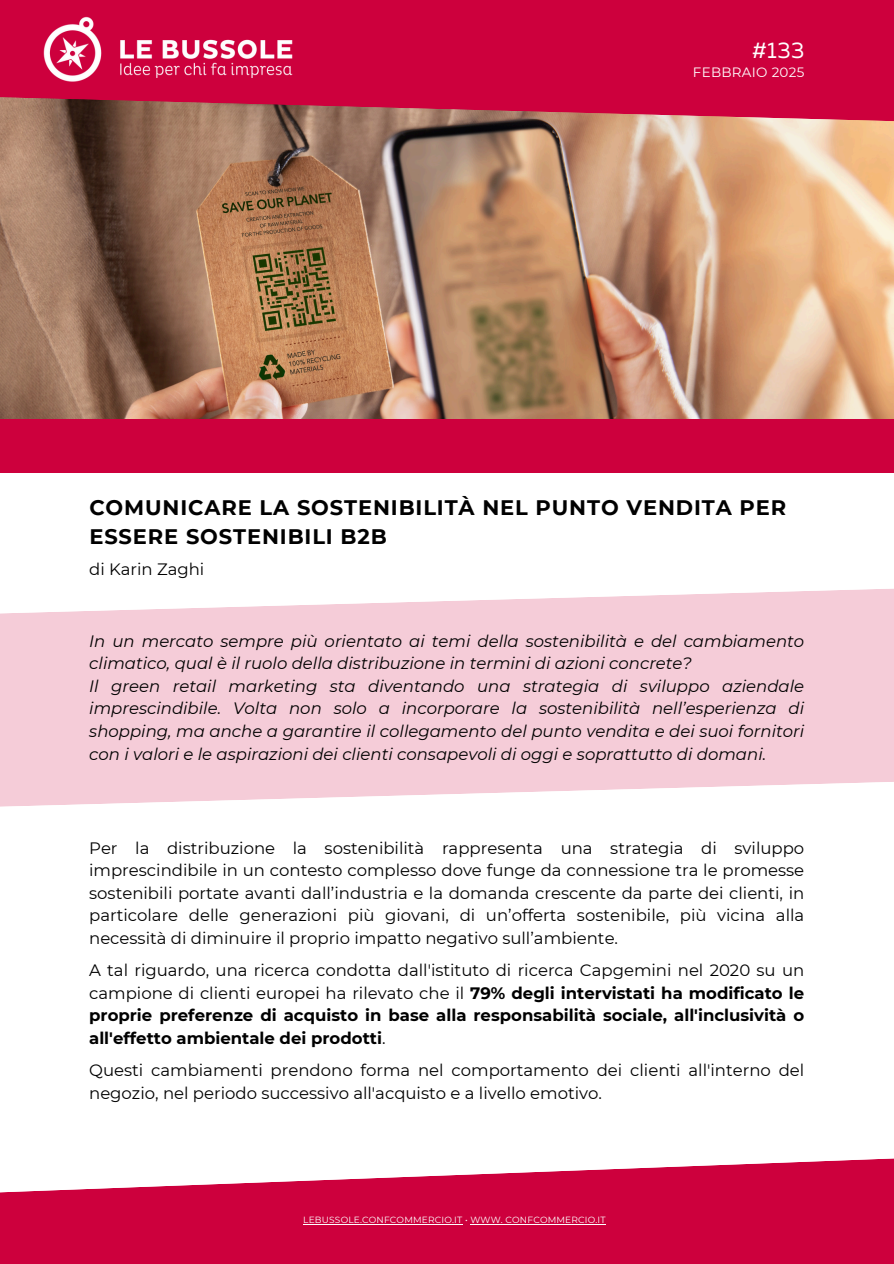
<style>
.page{position:relative;width:894px;height:1264px;background:#fff}
.page>*{position:absolute;margin:0;border:0;box-sizing:border-box;transform-origin:0 0}
.t1{font:22.5px "Muller";color:#fff}
.t2{font:700 21px/29.2px "Montserrat";letter-spacing:.04em;color:#000}
.t3{font:16.5px/22.5px "Montserrat";color:#000;text-align:justify}
.t4{font:italic 16.5px/22.5px "Montserrat";color:#000}
.t5{font:700 16.5px/22.5px "Montserrat";color:#000;text-align:justify}
.t6{font:13.5px "Montserrat";letter-spacing:.02em;color:#fff}
.t7{font:9px "Montserrat";letter-spacing:.02em;color:#fff}
.s1{font-weight:400}
</style>
<div class="page">
<svg style="left:0;top:1158px;width:893px;height:105px;fill:#cd003d"></svg>
<hr style="left:303px;top:1223px;width:159px;height:1px;background:#fff">
<hr style="left:470px;top:1223px;width:135px;height:1px;background:#fff">
<img style="left:0;top:126px;width:893px;height:293px">
<svg style="left:0;top:0;width:893px;height:126px;background:#c41544"></svg>
<img style="left:30px;top:3px;width:279px;height:94px">
<svg style="left:0;top:589px;width:893px;height:218px;background:#f6d1dc"></svg>
<div style="left:0;top:419px;width:893px;height:54px;background:#cd003d"></div>
<p class="t1" style="left:751px;top:41px;width:54px">#133</p>
<p class="t6" style="left:692px;top:64px;width:113px">FEBBRAIO 2025</p>
<h1 class="t2" style="left:89px;top:492px;width:698px">COMUNICARE LA SOSTENIBILITÀ NEL PUNTO VENDITA PER<br>ESSERE SOSTENIBILI B2B</h1>
<h2 class="t3" style="left:89px;top:557px;width:117px">di Karin Zaghi</h2>
<p class="t4" style="left:89px;top:629px;width:716px">In un mercato sempre più orientato ai temi della sostenibilità e del cambiamento climatico, qual è il ruolo della distribuzione in termini di azioni concrete?<br>Il green retail marketing sta diventando una strategia di sviluppo aziendale imprescindibile. Volta non solo a incorporare la sostenibilità nell’esperienza di shopping, ma anche a garantire il collegamento del punto vendita e dei suoi fornitori con i valori e le aspirazioni dei clienti consapevoli di oggi e soprattutto di domani.</p>
<h2 class="t3" style="left:89px;top:836px;width:716px">Per la distribuzione la sostenibilità rappresenta una strategia di sviluppo imprescindibile in un contesto complesso dove funge da connessione tra le promesse sostenibili portate avanti dall’industria e la domanda crescente da parte dei clienti, in particolare delle generazioni più giovani, di un’offerta sostenibile, più vicina alla necessità di diminuire il proprio impatto negativo sull’ambiente.</h2>
<h2 class="t5" style="left:89px;top:959px;width:716px"><span class="s1">A tal riguardo, una ricerca condotta dall'istituto di ricerca Capgemini nel 2020 su un campione di clienti europei ha rilevato che il</span> 79% degli intervistati ha modificato le proprie preferenze di acquisto in base alla responsabilità sociale, all'inclusività o all'effetto ambientale dei prodotti<span class="s1">.</span></h2>
<h2 class="t3" style="left:89px;top:1059px;width:716px">Questi cambiamenti prendono forma nel comportamento dei clienti all'interno del negozio, nel periodo successivo all'acquisto e a livello emotivo.</h2>
<h3 class="t7" style="left:303px;top:1214px;width:304px">LEBUSSOLE.CONFCOMMERCIO.IT • WWW. CONFCOMMERCIO.IT</h3>
</div>
